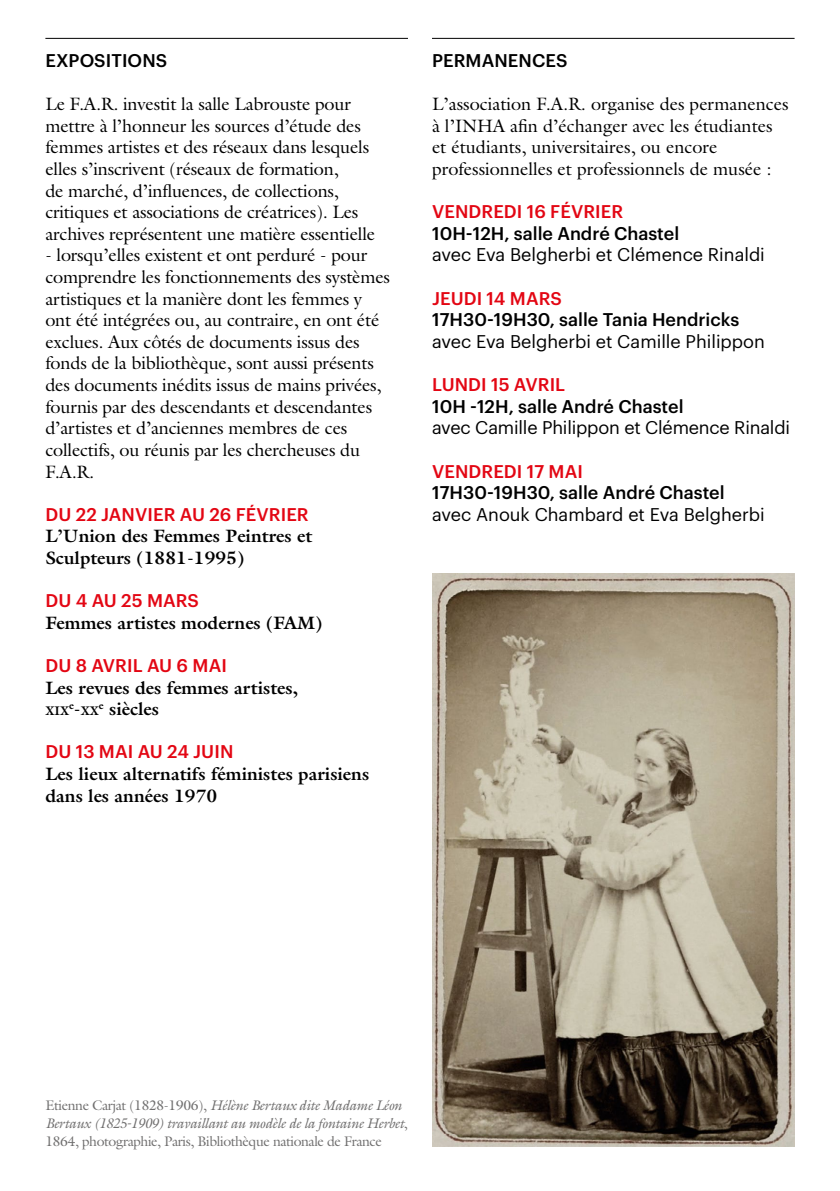
<style>
.page{position:relative;width:840px;height:1191px;background:#fff}
.page>*{position:absolute;margin:0;border:0;box-sizing:border-box;transform-origin:0 0}
.t1{font:18px/21.6px "Galliard Std";letter-spacing:-.01em;color:#000}
.t2{font:700 18px/21.6px "Galliard Std";color:#000}
.t3{font:18px "Graphik";color:#000}
.t4{font:500 18px "Graphik";color:#000}
.t5{font:500 18px "Graphik";letter-spacing:.005em;color:#e30613}
.t6{font:italic 14px/18px "Galliard Std";letter-spacing:-.03em;color:#706f6f}
.t7{font:700 12.6px "Galliard Std";color:#000}
.s1{font-size:18px}
.s2{font-style:normal}
</style>
<div class="page">
<hr style="left:45px;top:38px;width:363px;height:1px;background:#000">
<hr style="left:432px;top:38px;width:362px;height:1px;background:#000">
<img style="left:432px;top:573px;width:362px;height:573px">
<p class="t4" style="left:45px;top:47px;width:123px">EXPOSITIONS</p>
<p class="t1" style="left:45px;top:93px;width:331px">Le F.A.R. investit la salle Labrouste pour mettre à l’honneur les sources d’étude des femmes artistes et des réseaux dans lesquels elles s’inscrivent (réseaux de formation,<br>de marché , d’influences, de collections, critiques et associations de créatrices). Les archives représentent une matière essentielle</p>
<p class="t1" style="left:45px;top:244px;width:346px">- lorsqu’elles existent et ont perduré - pour comprendre les fonctionnements des systèmes artistiques et la manière dont les femmes y ont été intégrées ou, au contraire, en ont été exclues. Aux côtés de documents issus des fonds de la bibliothèque, sont aussi présents des documents inédits issus de mains privées, fournis par des descendants et descendantes d’artistes et d’anciennes membres de ces collectifs, ou réunis par les chercheuses du F.A.R.</p>
<p class="t5" style="left:45px;top:500px;width:265px">DU 22 JANVIER AU 26 FÉVRIER</p>
<p class="t2" style="left:45px;top:525px;width:268px">L’Union des Femmes Peintres et<br>Sculpteurs (1881-1995)</p>
<p class="t5" style="left:45px;top:587px;width:155px">DU 4 AU 25 MARS</p>
<p class="t2" style="left:45px;top:611px;width:278px">Femmes artistes modernes (FAM)</p>
<p class="t5" style="left:45px;top:652px;width:183px">DU 8 AVRIL AU 6 MAI</p>
<p class="t2" style="left:45px;top:676px;width:254px">Les revues des femmes artistes,</p>
<p class="t7" style="left:45px;top:703px;width:55px">XIX<sup>e</sup><span class="s1">-</span>XX</p>
<p class="t2" style="left:99px;top:698px;width:61px"><sup>e</sup> siècles</p>
<p class="t5" style="left:45px;top:738px;width:189px">DU 13 MAI AU 24 JUIN</p>
<p class="t2" style="left:45px;top:763px;width:325px">Les lieux alternatifs féministes parisiens dans les années 1970</p>
<p class="t4" style="left:432px;top:47px;width:137px">PERMANENCES</p>
<p class="t1" style="left:432px;top:93px;width:358px">L’association F.A.R. organise des permanences à l’INHA afin d’échanger avec les étudiantes et étudiants, universitaires, ou encore professionnelles et professionnels de musée :</p>
<p class="t5" style="left:432px;top:198px;width:193px">VENDREDI 16 FÉVRIER</p>
<p class="t4" style="left:432px;top:220px;width:248px">10H-12H, salle André Chastel</p>
<p class="t3" style="left:432px;top:241px;width:334px">avec Eva Belgherbi et Clémence Rinaldi</p>
<p class="t5" style="left:432px;top:284px;width:131px">JEUDI 14 MARS</p>
<p class="t4" style="left:432px;top:306px;width:308px">17H30-19H30, salle Tania Hendricks</p>
<p class="t3" style="left:432px;top:328px;width:334px">avec Eva Belgherbi et Camille Philippon</p>
<p class="t5" style="left:432px;top:371px;width:135px">LUNDI 15 AVRIL</p>
<p class="t4" style="left:432px;top:392px;width:253px">10H -12H, salle André Chastel</p>
<p class="t3" style="left:432px;top:414px;width:359px">avec Camille Philippon et Clémence Rinaldi</p>
<p class="t5" style="left:432px;top:457px;width:152px">VENDREDI 17 MAI</p>
<p class="t4" style="left:432px;top:479px;width:294px">17H30-19H30, salle André Chastel</p>
<p class="t3" style="left:432px;top:501px;width:334px">avec Anouk Chambard et Eva Belgherbi</p>
<p class="t6" style="left:45px;top:1095px;width:363px"><span class="s2">Etienne Carjat (1828-1906),</span> Hélène Bertaux dite Madame Léon<br>Bertaux (1825-1909) travaillant au modèle de la fontaine Herbet<span class="s2">,<br>1864, photographie, Paris, Bibliothèque nationale de France</span></p>
</div>
